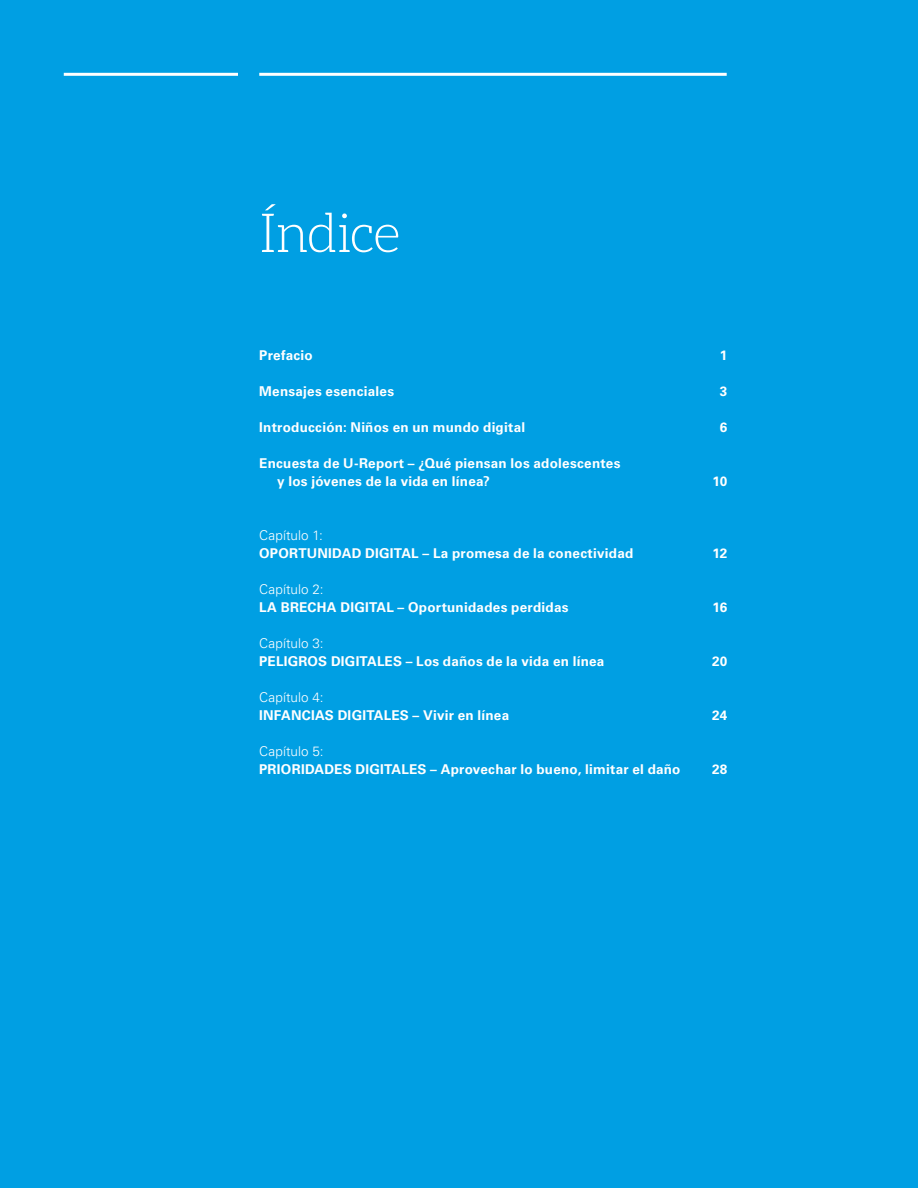
<style>
.page{position:relative;width:918px;height:1188px;background:#009fe3}
.page>*{position:absolute;margin:0;border:0;box-sizing:border-box;transform-origin:0 0}
.Head_A{font:300 54px "Aleo";letter-spacing:-.02em;color:#fff}
.TOC_A_head{font:700 13.5px/18px "Univers LT Std";letter-spacing:.015em;color:#fff}
.TOC_Prelims{font:700 13.5px/18px "Univers LT Std";letter-spacing:.02em;color:#fff}
.s1{font-weight:300}
</style>
<div class="page">
<hr style="left:64px;top:73px;width:174px;height:3px;background:#fff">
<hr style="left:259px;top:73px;width:468px;height:3px;background:#fff">
<p class="Head_A" style="left:259px;top:204px;width:143px">Índice</p>
<p class="TOC_Prelims" style="left:259px;top:346px;width:55px">Prefacio</p>
<p class="TOC_Prelims" style="left:720px;top:346px;width:9px">1</p>
<p class="TOC_Prelims" style="left:259px;top:382px;width:136px">Mensajes esenciales</p>
<p class="TOC_Prelims" style="left:720px;top:382px;width:9px">3</p>
<p class="TOC_Prelims" style="left:259px;top:418px;width:267px">Introducción: Niños en un mundo digital</p>
<p class="TOC_Prelims" style="left:720px;top:418px;width:9px">6</p>
<p class="TOC_Prelims" style="left:277px;top:454px;width:345px;text-indent:-18px">Encuesta de U-Report – ¿Qué piensan los adolescentes y los jóvenes de la vida en línea?</p>
<p class="TOC_Prelims" style="left:713px;top:472px;width:16px">10</p>
<p class="TOC_A_head" style="left:259px;top:526px;width:376px"><span class="s1">Capítulo 1:<br></span>OPORTUNIDAD DIGITAL – La promesa de la conectividad</p>
<p class="TOC_A_head" style="left:259px;top:580px;width:311px"><span class="s1">Capítulo 2:<br></span>LA BRECHA DIGITAL – Oportunidades perdidas</p>
<p class="TOC_A_head" style="left:259px;top:634px;width:347px"><span class="s1">Capítulo 3:<br></span>PELIGROS DIGITALES – Los daños de la vida en línea</p>
<p class="TOC_A_head" style="left:259px;top:688px;width:251px"><span class="s1">Capítulo 4:<br></span>INFANCIAS DIGITALES – Vivir en línea</p>
<p class="TOC_A_head" style="left:259px;top:742px;width:423px"><span class="s1">Capítulo 5:<br></span>PRIORIDADES DIGITALES – Aprovechar lo bueno, limitar el daño</p>
<p class="TOC_A_head" style="left:712px;top:544px;width:16px">12</p>
<p class="TOC_A_head" style="left:712px;top:598px;width:16px">16</p>
<p class="TOC_A_head" style="left:712px;top:652px;width:17px">20</p>
<p class="TOC_A_head" style="left:712px;top:706px;width:17px">24</p>
<p class="TOC_A_head" style="left:712px;top:760px;width:17px">28</p>
</div>
